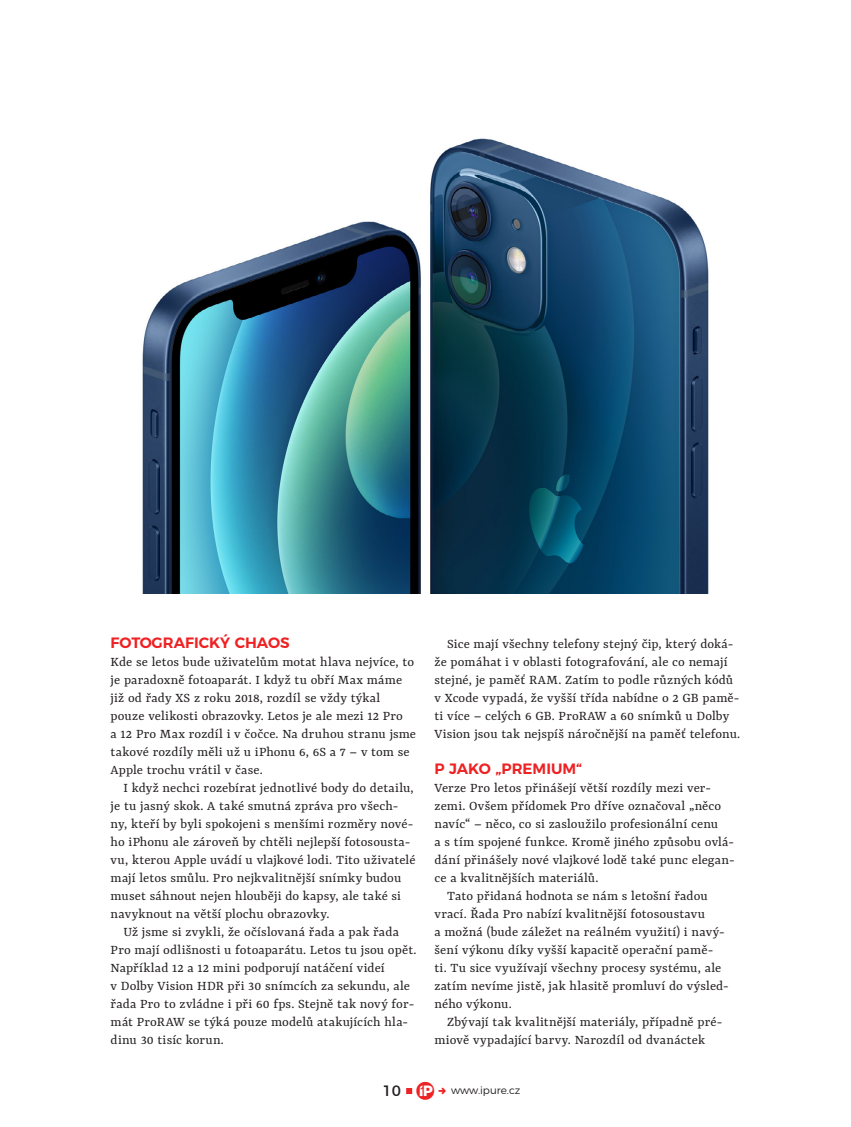
<style>
.page{position:relative;width:851px;height:1127px;background:#fff}
.page>*{position:absolute;margin:0;border:0;box-sizing:border-box;transform-origin:0 0}
.t1{font:600 15px "Montserrat";color:#ee2123}
.t2{font:15px "Montserrat";color:#231f20}
.t3{font:14.4px/18px "Yrsa";letter-spacing:.01em;color:#231f20}
.t4{font:300 10.5px "Montserrat";color:#231f20}
.s1{font-family:"i Pure";font-size:25.5px;color:#ee2123}
</style>
<div class="page">
<img style="left:142px;top:138px;width:567px;height:456px">
<svg style="left:406px;top:1088px;width:6px;height:6px"></svg>
<p class="t1" style="left:111px;top:630px;width:180px">FOTOGRAFICKÝ CHAOS</p>
<p class="t3" style="left:111px;top:653px;width:307px">Kde se letos bude uživatelům motat hlava nejvíce, to je paradoxně fotoaparát. I když tu obří Max máme již od řady XS z roku 2018, rozdíl se vždy týkal pouze velikosti obrazovky. Letos je ale mezi 12 Pro<br>a 12 Pro Max rozdíl i v čočce. Na druhou stranu jsme takové rozdíly měli už u iPhonu 6, 6S a 7 – v tom se Apple trochu vrátil v čase.</p>
<p class="t3" style="left:111px;top:779px;width:306px;text-indent:13px">I když nechci rozebírat jednotlivé body do detailu, je tu jasný skok. A také smutná zpráva pro všech&shy;ny, kteří by byli spokojeni s menšími rozměry nové&shy;ho iPhonu ale zároveň by chtěli nejlepší fotosousta&shy;vu, kterou Apple uvádí u vlajkové lodi. Tito uživatelé mají letos smůlu. Pro nejkvalitnější snímky budou muset sáhnout nejen hlouběji do kapsy, ale také si navyknout na větší plochu obrazovky.</p>
<p class="t3" style="left:111px;top:923px;width:307px;text-indent:13px">Už jsme si zvykli, že očíslovaná řada a pak řada Pro mají odlišnosti u fotoaparátu. Letos tu jsou opět.<br>Například 12 a 12 mini podporují natáčení videí<br>v Dolby Vision HDR při 30 snímcích za sekundu, ale řada Pro to zvládne i při 60 fps. Stejně tak nový for&shy;mát ProRAW se týká pouze modelů atakujících hla&shy;dinu 30 tisíc korun.</p>
<p class="t3" style="left:434px;top:635px;width:307px;text-indent:13px">Sice mají všechny telefony stejný čip, který doká&shy;že pomáhat i v oblasti fotografování, ale co nemají stejné, je paměť RAM. Zatím to podle různých kódů v Xcode vypadá, že vyšší třída nabídne o 2 GB pamě&shy;ti více – celých 6 GB. ProRAW a 60 snímků u Dolby Vision jsou tak nejspíš náročnější na paměť telefonu.</p>
<p class="t1" style="left:434px;top:756px;width:149px">P JAKO „PREMIUM“</p>
<p class="t3" style="left:434px;top:779px;width:278px">Verze Pro letos přinášejí větší rozdíly mezi ver-</p>
<p class="t3" style="left:434px;top:797px;width:288px">zemi. Ovšem přídomek Pro dříve označoval „něco</p>
<p class="t3" style="left:434px;top:815px;width:285px">navíc“ – něco, co si zasloužilo profesionální cenu</p>
<p class="t3" style="left:434px;top:833px;width:301px">a s tím spojené funkce. Kromě jiného způsobu ovlá-</p>
<p class="t3" style="left:434px;top:851px;width:301px">dání přinášely nové vlajkové lodě také punc elegan-</p>
<p class="t3" style="left:434px;top:869px;width:165px">ce a kvalitnějších materiálů.</p>
<p class="t3" style="left:447px;top:887px;width:262px">Tato přidaná hodnota se nám s letošní řadou</p>
<p class="t3" style="left:434px;top:905px;width:272px">vrací. Řada Pro nabízí kvalitnější fotosoustavu</p>
<p class="t3" style="left:434px;top:923px;width:292px">a možná (bude záležet na reálném využití) i navý-</p>
<p class="t3" style="left:434px;top:941px;width:280px">šení výkonu díky vyšší kapacitě operační pamě-</p>
<p class="t3" style="left:434px;top:959px;width:288px">ti. Tu sice využívají všechny procesy systému, ale</p>
<p class="t3" style="left:434px;top:977px;width:296px">zatím nevíme jistě, jak hlasitě promluví do výsled-</p>
<p class="t3" style="left:434px;top:995px;width:79px">ného výkonu.</p>
<p class="t3" style="left:447px;top:1013px;width:276px">Zbývají tak kvalitnější materiály, případně pré-</p>
<p class="t3" style="left:434px;top:1031px;width:272px">miově vypadající barvy. Narozdíl od dvanáctek</p>
<p class="t2" style="left:382px;top:1079px;width:53px">10 <span class="s1">C</span></p>
<p class="t4" style="left:451px;top:1082px;width:71px">www.ipure.cz</p>
</div>
